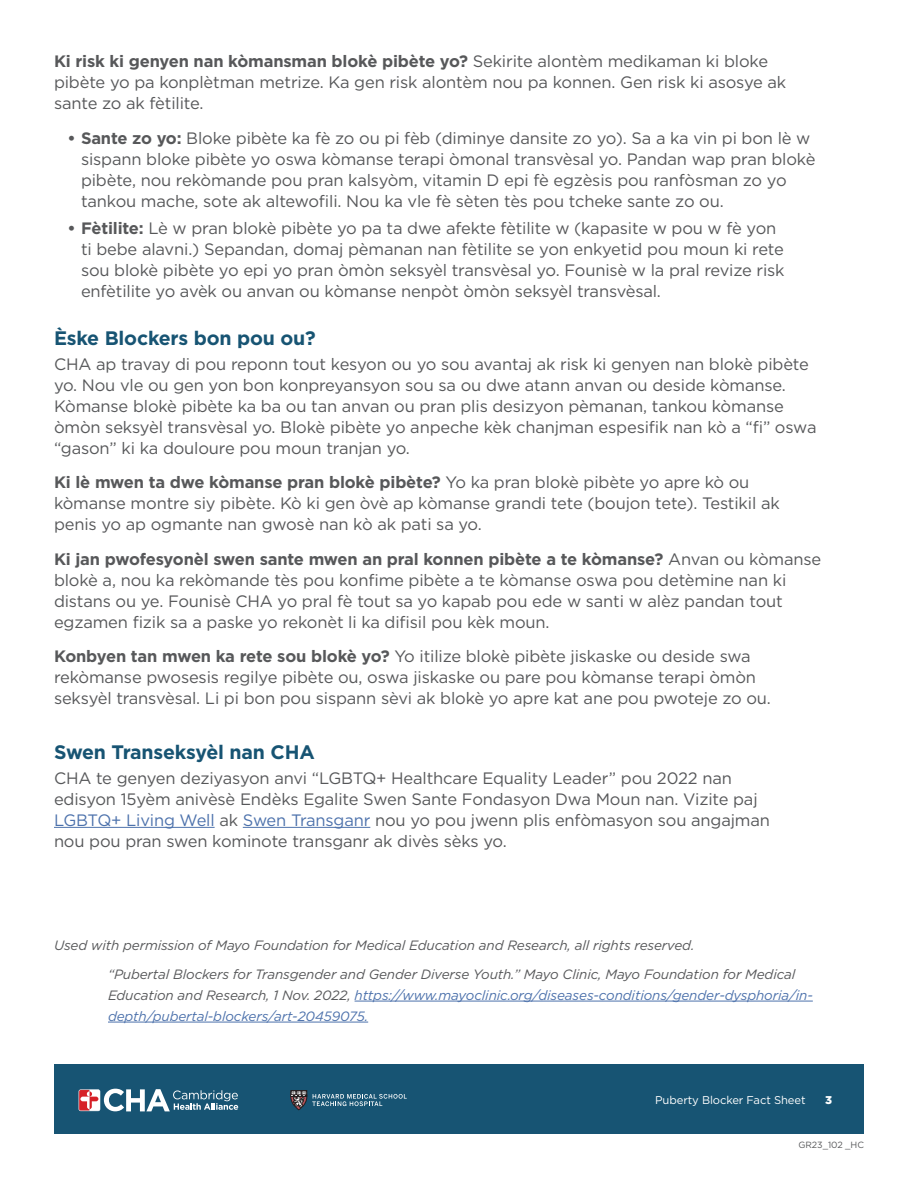
<style>
.page{position:relative;width:918px;height:1188px;background:#fff}
.page>*{position:absolute;margin:0;border:0;box-sizing:border-box;transform-origin:0 0}
.Subhead{font:700 19.5px "Gotham";letter-spacing:-.01em;color:#175473}
.Body{font:16.5px/21px "Gotham";letter-spacing:-.01em;color:#57585a}
.Body-2{font:italic 13.5px/21px "Gotham";letter-spacing:-.01em;color:#57585a}
.t1{font:11.25px "Gotham";letter-spacing:-.01em;color:#fff}
.t2{font:900 11.25px "Gotham";color:#fff}
.Body-3{font:9px "Gotham";letter-spacing:-.01em;color:#57585a}
.s1{font-weight:700}
.s2{color:#4d72ac}
</style>
<div class="page">
<div style="left:54px;top:1065px;width:810px;height:69px;background:#175473"></div>
<svg style="left:79px;top:1089px;width:159px;height:22px"></svg>
<svg style="left:291px;top:1090px;width:116px;height:20px"></svg>
<hr style="left:54px;top:827px;width:161px;height:1px;background:#4d72ac">
<hr style="left:243px;top:827px;width:127px;height:1px;background:#4d72ac">
<hr style="left:355px;top:1001px;width:458px;height:1px;background:#4d72ac">
<hr style="left:108px;top:1022px;width:260px;height:1px;background:#4d72ac">
<p class="Body" style="left:54px;top:51px;width:734px"><span class="s1">Ki risk ki genyen nan kòmansman blokè pibète yo?</span> Sekirite alontèm medikaman ki bloke pibète yo pa konplètman metrize. Ka gen risk alontèm nou pa konnen. Gen risk ki asosye ak sante zo ak fètilite.</p>
<p class="Body" style="left:81px;top:127px;width:736px;text-indent:-14px"><span class="s1">• Sante zo yo:</span> Bloke pibète ka fè zo ou pi fèb (diminye dansite zo yo). Sa a ka vin pi bon lè w sispann bloke pibète yo oswa kòmanse terapi òmonal transvèsal yo. Pandan wap pran blokè pibète, nou rekòmande pou pran kalsyòm, vitamin D epi fè egzèsis pou ranfòsman zo yo tankou mache, sote ak altewofili. Nou ka vle fè sèten tès pou tcheke sante zo ou.</p>
<p class="Body" style="left:81px;top:218px;width:705px;text-indent:-14px"><span class="s1">• Fètilite:</span> Lè w pran blokè pibète yo pa ta dwe afekte fètilite w (kapasite w pou w fè yon ti bebe alavni.) Sepandan, domaj pèmanan nan fètilite se yon enkyetid pou moun ki rete sou blokè pibète yo epi yo pran òmòn seksyèl transvèsal yo. Founisè w la pral revize risk enfètilite yo avèk ou anvan ou kòmanse nenpòt òmòn seksyèl transvèsal.</p>
<p class="Subhead" style="left:54px;top:326px;width:263px">Èske Blockers bon pou ou?</p>
<p class="Body" style="left:54px;top:353px;width:764px">CHA ap travay di pou reponn tout kesyon ou yo sou avantaj ak risk ki genyen nan blokè pibète yo. Nou vle ou gen yon bon konpreyansyon sou sa ou dwe atann anvan ou deside kòmanse.<br>Kòmanse blokè pibète ka ba ou tan anvan ou pran plis desizyon pèmanan, tankou kòmanse òmòn seksyèl transvèsal yo. Blokè pibète yo anpeche kèk chanjman espesifik nan kò a “fi” oswa “gason” ki ka douloure pou moun tranjan yo.</p>
<p class="Body" style="left:54px;top:472px;width:727px"><span class="s1">Ki lè mwen ta dwe kòmanse pran blokè pibète?</span> Yo ka pran blokè pibète yo apre kò ou kòmanse montre siy pibète. Kò ki gen òvè ap kòmanse grandi tete (boujon tete). Testikil ak penis yo ap ogmante nan gwosè nan kò ak pati sa yo.</p>
<p class="Body" style="left:54px;top:548px;width:769px"><span class="s1">Ki jan pwofesyonèl swen sante mwen an pral konnen pibète a te kòmanse?</span> Anvan ou kòmanse blokè a, nou ka rekòmande tès pou konfime pibète a te kòmanse oswa pou detèmine nan ki distans ou ye. Founisè CHA yo pral fè tout sa yo kapab pou ede w santi w alèz pandan tout egzamen fizik sa a paske yo rekonèt li ka difisil pou kèk moun.</p>
<p class="Body" style="left:54px;top:646px;width:719px"><span class="s1">Konbyen tan mwen ka rete sou blokè yo?</span> Yo itilize blokè pibète jiskaske ou deside swa rekòmanse pwosesis regilye pibète ou, oswa jiskaske ou pare pou kòmanse terapi òmòn seksyèl transvèsal. Li pi bon pou sispann sèvi ak blokè yo apre kat ane pou pwoteje zo ou.</p>
<p class="Subhead" style="left:54px;top:739px;width:262px">Swen Transeksyèl nan CHA</p>
<p class="Body" style="left:54px;top:767px;width:718px">CHA te genyen deziyasyon anvi “LGBTQ+ Healthcare Equality Leader” pou 2022 nan edisyon 15yèm anivèsè Endèks Egalite Swen Sante Fondasyon Dwa Moun nan. Vizite paj <span class="s2">LGBTQ+ Living Well</span> ak <span class="s2">Swen Transganr</span> nou yo pou jwenn plis enfòmasyon sou angajman nou pou pran swen kominote transganr ak divès sèks yo.</p>
<p class="Body-2" style="left:54px;top:935px;width:642px">Used with permission of Mayo Foundation for Medical Education and Research, all rights reserved.</p>
<p class="Body-2" style="left:108px;top:963px;width:706px">“Pubertal Blockers for Transgender and Gender Diverse Youth.” Mayo Clinic, Mayo Foundation for Medical<br>Education and Research, 1 Nov. 2022, <span class="s2">https://www.mayoclinic.org/diseases-conditions/gender-dysphoria/in&shy;depth/pubertal-blockers/art-20459075.</span></p>
<p class="t1" style="left:655px;top:1093px;width:152px">Puberty Blocker Fact Sheet</p>
<p class="t2" style="left:825px;top:1092px;width:8px">3</p>
<p class="Body-3" style="left:799px;top:1139px;width:67px">GR23_102 _HC</p>
</div>
